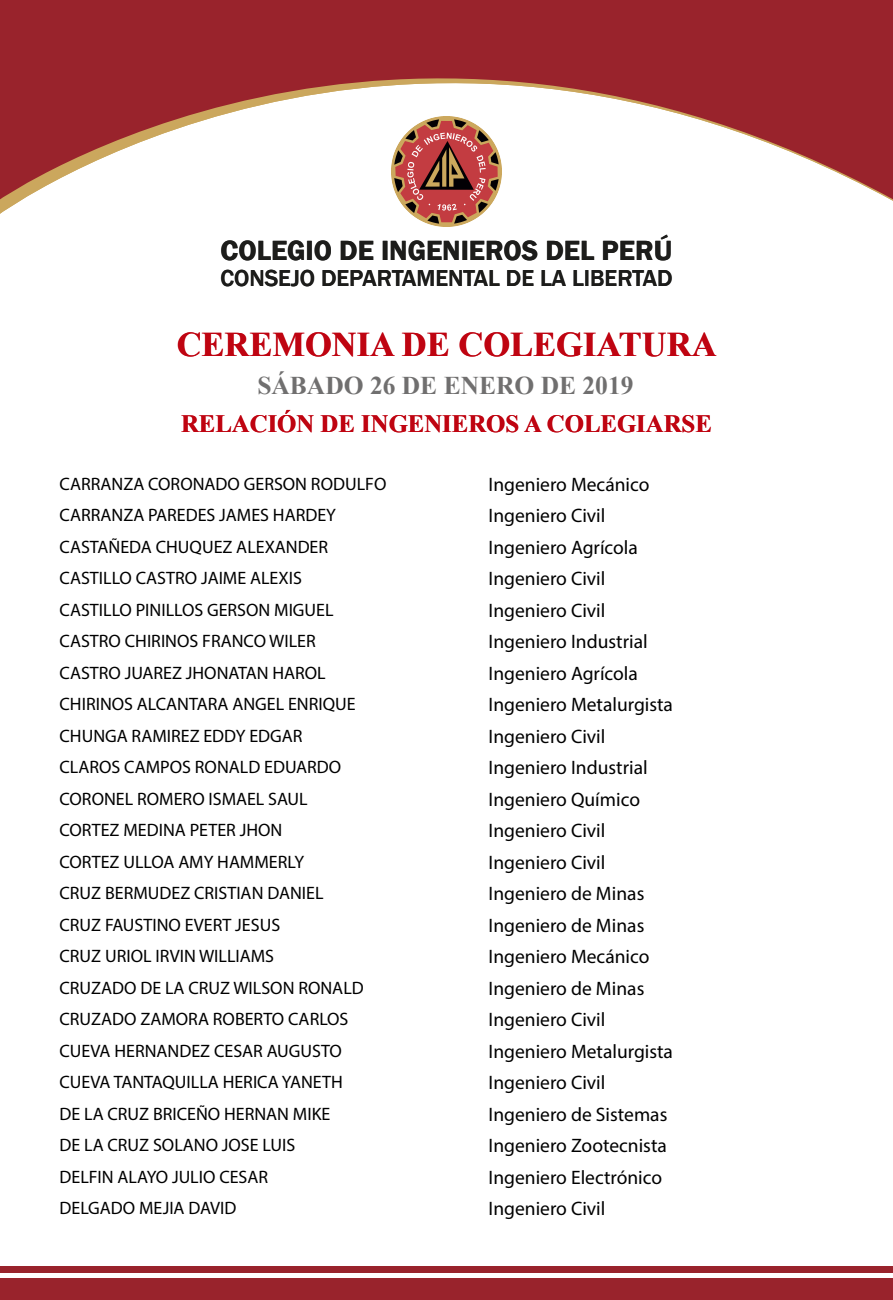
<style>
.page{position:relative;width:893px;height:1300px;background:#fff}
.page>*{position:absolute;margin:0;border:0;box-sizing:border-box;transform-origin:0 0}
.t1{font:700 34.5px "Times New Roman";color:#bf0411}
.t2{font:600 28.5px "Franklin Gothic";color:#1d1d1b}
.t3{font:700 25.5px "Times New Roman";color:#706f6f}
.t4{font:700 24.75px "Times New Roman";color:#bf0411}
.t5{font:500 23.7px "Franklin Gothic";color:#1d1d1b}
.t6{font:19.5px/31.5px "Myriad Pro";color:#000}
.t7{font:18px/31.5px "Myriad Pro";color:#000}
</style>
<div class="page">
<img style="left:411px;top:214px;width:71px;height:12px">
<svg style="left:0;top:199px;width:893px;height:15px"></svg>
<svg style="left:0;top:0;width:893px;height:199px;fill:#99232c"></svg>
<div style="left:0;top:1279px;width:893px;height:21px;background:#99232c"></div>
<div style="left:0;top:1266px;width:893px;height:6px;background:#99232c"></div>
<h2 class="t2" style="left:221px;top:233px;width:453px">COLEGIO DE INGENIEROS DEL PERÚ</h2>
<h3 class="t5" style="left:220px;top:264px;width:454px">CONSEJO DEPARTAMENTAL DE LA LIBERTAD</h3>
<h1 class="t1" style="left:177px;top:320px;width:541px">CEREMONIA DE COLEGIATURA</h1>
<h3 class="t3" style="left:257px;top:367px;width:378px">SÁBADO 26 DE ENERO DE 2019</h3>
<h3 class="t4" style="left:181px;top:406px;width:532px">RELACIÓN DE INGENIEROS A COLEGIARSE</h3>
<p class="t7" style="left:60px;top:468px;width:328px">CARRANZA CORONADO GERSON RODULFO<br>CARRANZA PAREDES JAMES HARDEY<br>CASTAÑEDA CHUQUEZ ALEXANDER<br>CASTILLO CASTRO JAIME ALEXIS<br>CASTILLO PINILLOS GERSON MIGUEL<br>CASTRO CHIRINOS FRANCO WILER<br>CASTRO JUAREZ JHONATAN HAROL<br>CHIRINOS ALCANTARA ANGEL ENRIQUE<br>CHUNGA RAMIREZ EDDY EDGAR<br>CLAROS CAMPOS RONALD EDUARDO<br>CORONEL ROMERO ISMAEL SAUL<br>CORTEZ MEDINA PETER JHON<br>CORTEZ ULLOA AMY HAMMERLY<br>CRUZ BERMUDEZ CRISTIAN DANIEL<br>CRUZ FAUSTINO EVERT JESUS<br>CRUZ URIOL IRVIN WILLIAMS<br>CRUZADO DE LA CRUZ WILSON RONALD<br>CRUZADO ZAMORA ROBERTO CARLOS<br>CUEVA HERNANDEZ CESAR AUGUSTO<br>CUEVA TANTAQUILLA HERICA YANETH<br>DE LA CRUZ BRICEÑO HERNAN MIKE<br>DE LA CRUZ SOLANO JOSE LUIS<br>DELFIN ALAYO JULIO CESAR<br>DELGADO MEJIA DAVID</p>
<p class="t6" style="left:489px;top:468px;width:186px">Ingeniero Mecánico<br>Ingeniero Civil<br>Ingeniero Agrícola<br>Ingeniero Civil<br>Ingeniero Civil<br>Ingeniero Industrial<br>Ingeniero Agrícola<br>Ingeniero Metalurgista<br>Ingeniero Civil<br>Ingeniero Industrial<br>Ingeniero Químico<br>Ingeniero Civil<br>Ingeniero Civil<br>Ingeniero de Minas<br>Ingeniero de Minas<br>Ingeniero Mecánico<br>Ingeniero de Minas<br>Ingeniero Civil<br>Ingeniero Metalurgista<br>Ingeniero Civil<br>Ingeniero de Sistemas<br>Ingeniero Zootecnista<br>Ingeniero Electrónico<br>Ingeniero Civil</p>
</div>
